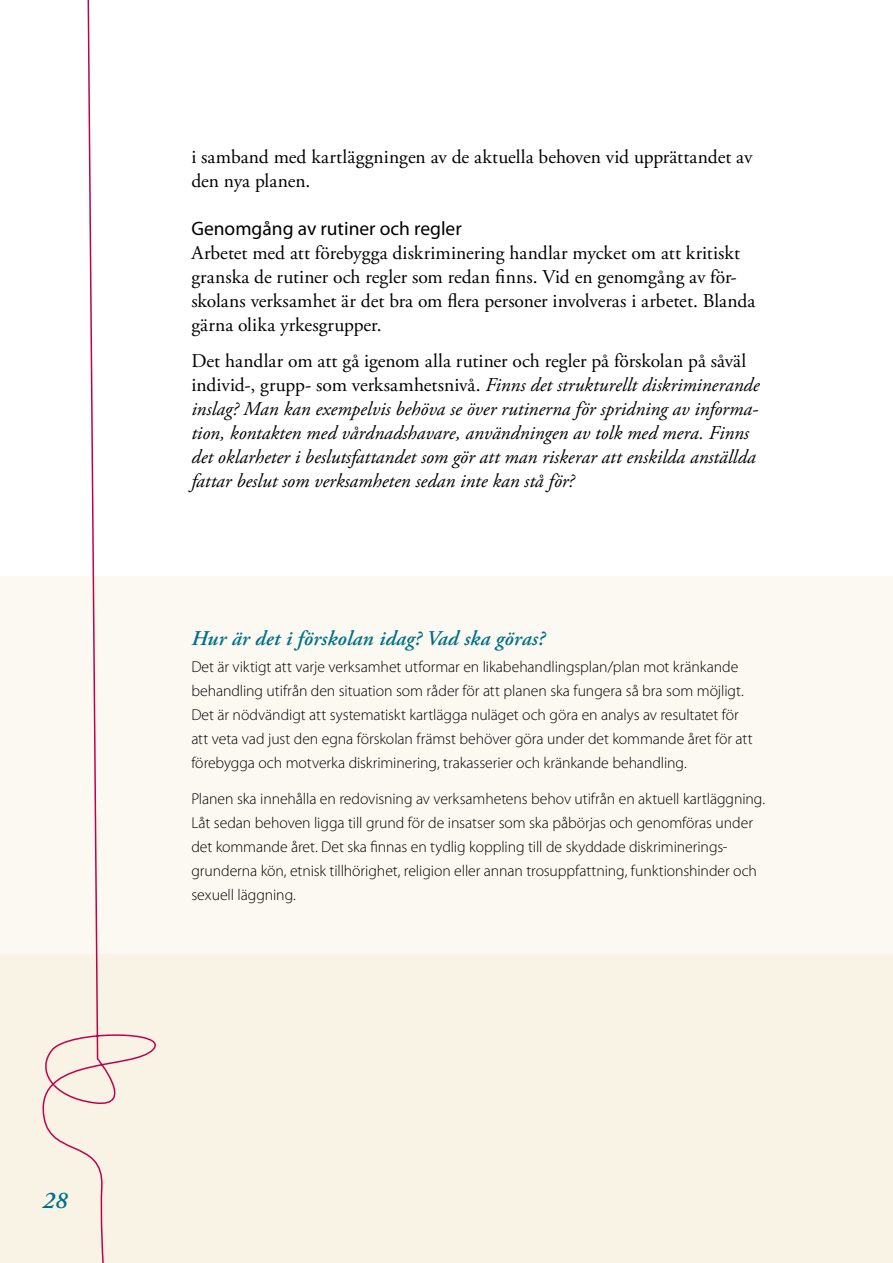
<style>
.page{position:relative;width:893px;height:1263px;background:#fff}
.page>*{position:absolute;margin:0;border:0;box-sizing:border-box;transform-origin:0 0}
.t1{font:italic 600 24px "Adobe Garamond Pro";color:#007088}
.t2{font:italic 600 21px "Adobe Garamond Pro";letter-spacing:.01em;color:#007088}
.t3{font:italic 19.5px/24px "Adobe Garamond Pro";color:#000}
.t4{font:19.5px/24px "Adobe Garamond Pro";color:#000}
.t5{font:19.5px "Myriad Pro";color:#000}
.t6{font:300 15.75px/24px "Myriad Pro";letter-spacing:-.005em;color:#000}
.s1{font-style:normal}
</style>
<div class="page">
<div style="left:0;top:576px;width:893px;height:687px;background:#fcf9f2"></div>
<div style="left:0;top:954px;width:893px;height:309px;background:#f8f3e5"></div>
<svg style="left:42px;top:0;width:114px;height:1263px"></svg>
<h1 class="t1" style="left:43px;top:1187px;width:14px">28</h1>
<p class="t4" style="left:191px;top:145px;width:563px">i samband med kartläggningen av de aktuella behoven vid upprättandet av den nya planen.</p>
<p class="t5" style="left:191px;top:216px;width:272px">Genomgång av rutiner och regler</p>
<p class="t4" style="left:191px;top:241px;width:566px">Arbetet med att förebygga diskriminering handlar mycket om att kritiskt granska de rutiner och regler som redan finns. Vid en genomgång av för&shy;skolans verksamhet är det bra om flera personer involveras i arbetet. Blanda gärna olika yrkesgrupper.</p>
<p class="t3" style="left:191px;top:349px;width:570px"><span class="s1">Det handlar om att gå igenom alla rutiner och regler på förskolan på såväl individ-, grupp- som verksamhetsnivå.</span> Finns det strukturellt diskriminerande inslag? Man kan exempelvis behöva se över rutinerna för spridning av informa&shy;tion, kontakten med vårdnadshavare, användningen av tolk med mera. Finns det oklarheter i beslutsfattandet som gör att man riskerar att enskilda anställda fattar beslut som verksamheten sedan inte kan stå för?</p>
<h2 class="t2" style="left:191px;top:626px;width:355px">Hur är det i förskolan idag? Vad ska göras?</h2>
<p class="t6" style="left:191px;top:655px;width:563px">Det är viktigt att varje verksamhet utformar en likabehandlingsplan/plan mot kränkande behandling utifrån den situation som råder för att planen ska fungera så bra som möjligt.<br>Det är nödvändigt att systematiskt kartlägga nuläget och göra en analys av resultatet för att veta vad just den egna förskolan främst behöver göra under det kommande året för att förebygga och motverka diskriminering, trakasserier och kränkande behandling.</p>
<p class="t6" style="left:191px;top:787px;width:575px">Planen ska innehålla en redovisning av verksamhetens behov utifrån en aktuell kartläggning.<br>Låt sedan behoven ligga till grund för de insatser som ska påbörjas och genomföras under det kommande året. Det ska finnas en tydlig koppling till de skyddade diskriminerings&shy;grunderna kön, etnisk tillhörighet, religion eller annan trosuppfattning, funktionshinder och sexuell läggning.</p>
</div>
